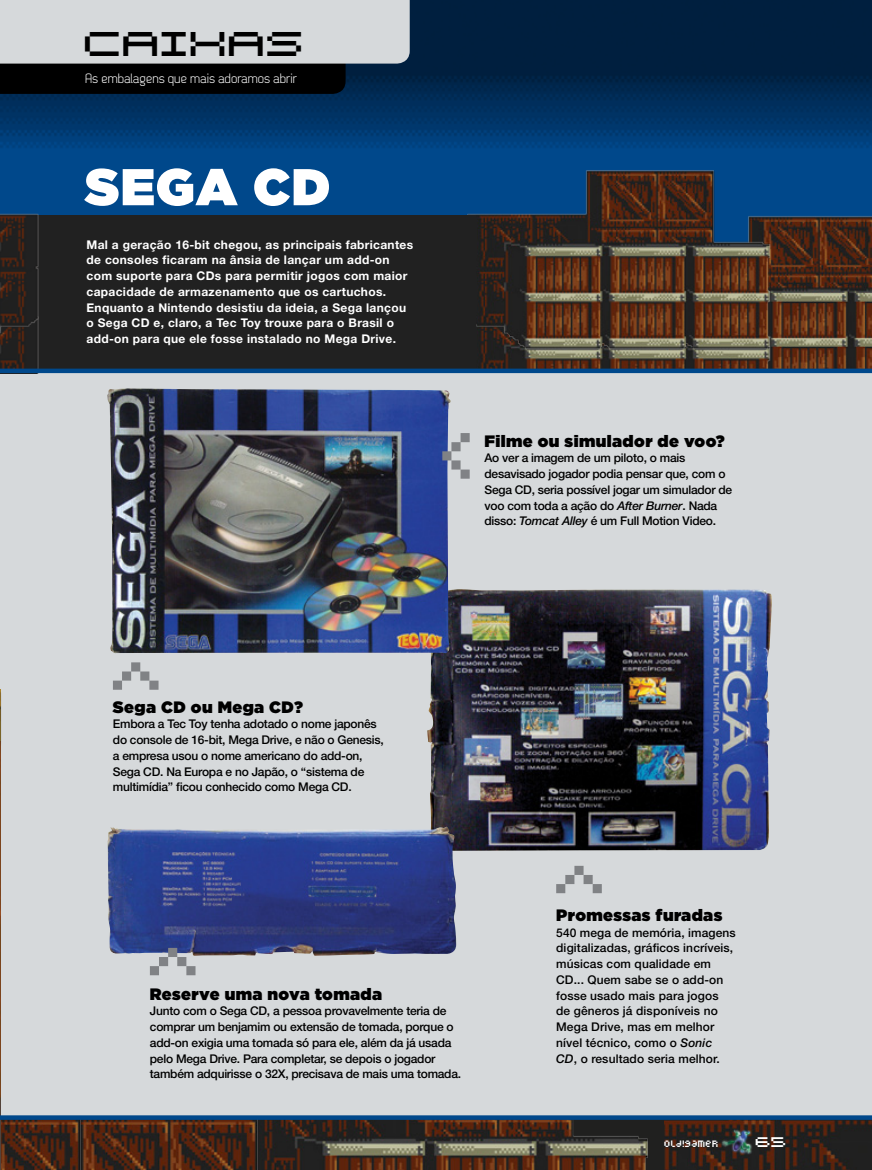
<style>
.page{position:relative;width:872px;height:1170px;background:#fff}
.page>*{position:absolute;margin:0;border:0;box-sizing:border-box;transform-origin:0 0}
.t1{font:900 51.6px "Gotham HTF";color:#fff}
.t2{font:48px "Supercollider";color:#000}
.t3{font:19.65px "Supercollider";color:#fff}
.t4{font:900 16.5px "Gotham HTF";letter-spacing:.025em;color:#000}
.t5{font:13.5px "Dekar";color:#fff}
.t6{font:12.9px "Supercollidersmall";color:#fff}
.t7{font:500 12px/15.8px "Helvetica Neue";letter-spacing:-.02em;color:#000}
.t8{font:700 12px/15.8px "Helvetica Neue";letter-spacing:.025em;color:#fff}
.t9{font:500 12px/15.8px "Helvetica Neue";letter-spacing:.01em;color:#000}
.s1{font-style:italic}
</style>
<div class="page">
<img style="left:0;top:0;width:872px;height:215px">
<div style="left:0;top:351px;width:872px;height:818px;background:#d6d9db"></div>
<img style="left:664px;top:1119px;width:208px;height:50px">
<img style="left:363px;top:1119px;width:301px;height:50px">
<img style="left:187px;top:1119px;width:176px;height:50px">
<img style="left:1px;top:1119px;width:186px;height:50px">
<img style="left:0;top:748px;width:1px;height:421px">
<svg style="left:0;top:0;width:410px;height:94px;background:#909497"></svg>
<svg style="left:0;top:1115px;width:872px;height:4px;background:#125491"></svg>
<img style="left:781px;top:204px;width:91px;height:164px">
<img style="left:476px;top:352px;width:305px;height:16px">
<img style="left:450px;top:159px;width:331px;height:193px">
<div style="left:0;top:215px;width:476px;height:153px;background:#212121"></div>
<img style="left:0;top:352px;width:39px;height:16px">
<img style="left:0;top:159px;width:55px;height:193px">
<div style="left:0;top:368px;width:872px;height:5px;background:#00488b"></div>
<svg style="left:113px;top:662px;width:45px;height:27px"></svg>
<hr style="left:0;top:688px;width:2px;height:60px;background:#000;opacity:.75">
<img style="left:0;top:689px;width:1px;height:51px">
<img style="left:427px;top:589px;width:345px;height:261px">
<img style="left:107px;top:388px;width:343px;height:265px">
<svg style="left:442px;top:433px;width:28px;height:45px"></svg>
<svg style="left:556px;top:865px;width:46px;height:28px"></svg>
<img style="left:108px;top:826px;width:348px;height:129px">
<svg style="left:150px;top:947px;width:45px;height:28px"></svg>
<img style="left:721px;top:1127px;width:34px;height:29px">
<h2 class="t2" style="left:85px;top:7px;width:217px">caixas</h2>
<p class="t5" style="left:85px;top:72px;width:214px">As embalagens que mais adoramos abrir</p>
<h1 class="t1" style="left:85px;top:157px;width:247px">SEGA CD</h1>
<p class="t8" style="left:87px;top:236px;width:328px">Mal a geração 16-bit chegou, as principais fabricantes de consoles ficaram na ânsia de lançar um add-on com suporte para CDs para permitir jogos com maior capacidade de armazenamento que os cartuchos.<br>Enquanto a Nintendo desistiu da ideia, a Sega lançou o Sega CD e, claro, a Tec Toy trouxe para o Brasil o add-on para que ele fosse instalado no Mega Drive.</p>
<h3 class="t4" style="left:484px;top:431px;width:242px">Filme ou simulador de voo?</h3>
<p class="t7" style="left:484px;top:450px;width:249px">Ao ver a imagem de um piloto, o mais desavisado jogador podia pensar que, com o Sega CD, seria possível jogar um simulador de voo com toda a ação do <span class="s1">After Burner</span>. Nada disso: <span class="s1">Tomcat Alley</span> é um Full Motion Video.</p>
<h3 class="t4" style="left:113px;top:697px;width:191px">Sega CD ou Mega CD?</h3>
<p class="t7" style="left:113px;top:716px;width:272px">Embora a Tec Toy tenha adotado o nome japonês do console de 16-bit, Mega Drive, e não o Genesis, a empresa usou o nome americano do add-on, Sega CD. Na Europa e no Japão, o “sistema de multimídia” ficou conhecido como Mega CD.</p>
<h3 class="t4" style="left:150px;top:984px;width:234px">Reserve uma nova tomada</h3>
<p class="t7" style="left:150px;top:1002px;width:313px">Junto com o Sega CD, a pessoa provavelmente teria de comprar um benjamim ou extensão de tomada, porque o add-on exigia uma tomada só para ele, além da já usada pelo Mega Drive. Para completar, se depois o jogador também adquirisse o 32X, precisava de mais uma tomada.</p>
<h3 class="t4" style="left:556px;top:905px;width:168px">Promessas furadas</h3>
<p class="t9" style="left:556px;top:924px;width:181px">540 mega de memória, imagens digitalizadas, gráficos incríveis, músicas com qualidade em<br>CD... Quem sabe se o add-on fosse usado mais para jogos<br>de gêneros já disponíveis no<br>Mega Drive, mas em melhor nível técnico, como o <span class="s1">Sonic<br>CD</span>, o resultado seria melhor.</p>
<p class="t6" style="left:664px;top:1134px;width:56px">old!gamer</p>
<h3 class="t3" style="left:755px;top:1127px;width:33px">65</h3>
</div>
